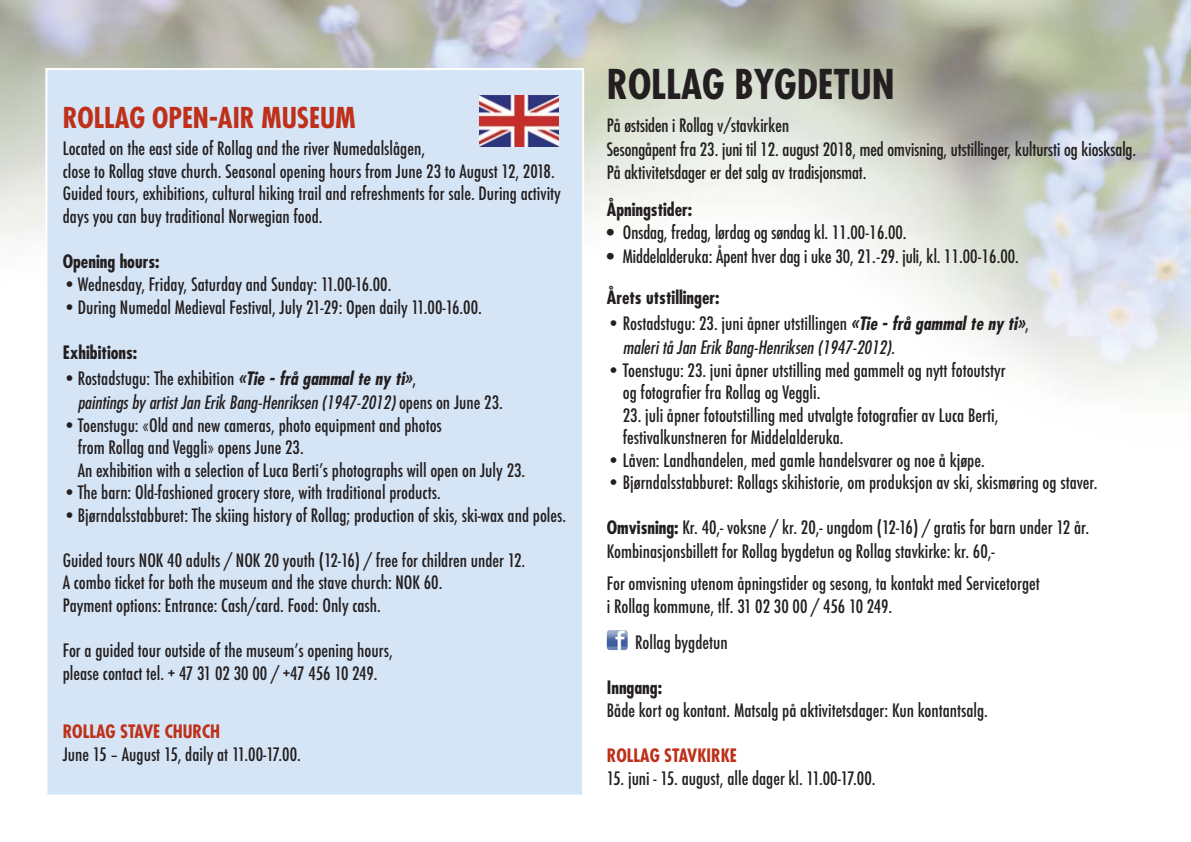
<style>
.page{position:relative;width:1191px;height:842px;background:#fff}
.page>*{position:absolute;margin:0;border:0;box-sizing:border-box;transform-origin:0 0}
.t1{font:700 condensed 40px "Futura";color:#231f20}
.t2{font:700 condensed 28px "Futura";color:#be301a}
.t3{font:500 condensed 18px/22.6px "Futura";color:#231f20}
.t4{font:condensed 18px/23.2px "Futura";color:#231f20}
.t5{font:italic condensed 18px/24.2px "Futura";color:#231f20}
.t6{font:700 condensed 18px "Futura";color:#231f20}
.t7{font:700 condensed 18px "Futura";color:#be301a}
.s1{font-weight:500;font-style:normal}
.s2{font-weight:700}
</style>
<div class="page">
<div style="left:47px;top:70px;width:535px;height:725px;background:#d6e5f6"></div>
<img style="left:479px;top:96px;width:79px;height:51px">
<img style="left:607px;top:630px;width:20px;height:20px;border-radius:3px">
<h2 class="t2" style="left:63px;top:105px;width:294px">ROLLAG OPEN-AIR MUSEUM</h2>
<p class="t3" style="left:63px;top:139px;width:499px">Located on the east side of Rollag and the river Numedalslågen,<br>close to Rollag stave church. Seasonal opening hours from June 23 to August 12, 2018.<br>Guided tours, exhibitions, cultural hiking trail and refreshments for sale. During activity days you can buy traditional Norwegian food.</p>
<p class="t6" style="left:63px;top:253px;width:98px">Opening hours:</p>
<p class="t3" style="left:63px;top:274px;width:330px">•Wednesday, Friday, Saturday and Sunday: 11.00-16.00.</p>
<p class="t3" style="left:63px;top:297px;width:420px">•During Numedal Medieval Festival, July 21-29: Open daily 11.00-16.00.</p>
<p class="t6" style="left:63px;top:344px;width:76px">Exhibitions:</p>
<p class="t5" style="left:78px;top:368px;width:426px;text-indent:-15px"><span class="s1">•Rostadstugu: The exhibition</span> <span class="s2">«Tie - frå gammal te ny ti»</span><span class="s1">,<br></span>paintingsby artistJan Erik Bang-Henriksen (1947-2012) <span class="s1">o p e n s o n J u n e 2 3 .</span></p>
<p class="t3" style="left:78px;top:415px;width:449px;text-indent:-15px">•Toenstugu: «Old and new cameras, photo equipment and photos<br>from Rollag and Veggli» opens June 23.<br>An exhibition with a selection of Luca Berti’s photographs will open on July 23.</p>
<p class="t3" style="left:63px;top:483px;width:379px">•The barn: Old-fashioned grocery store, with traditional products.</p>
<p class="t3" style="left:63px;top:505px;width:505px">•Bjørndalsstabburet: The skiing history of Rollag; production of skis, ski-wax and poles.</p>
<p class="t3" style="left:63px;top:550px;width:464px">Guided tours NOK 40 adults / NOK 20 youth (12-16) / free for children under 12.<br>A combo ticket for both the museum and the stave church: NOK 60.<br>Payment options: Entrance: Cash/card. Food: Only cash.</p>
<p class="t3" style="left:63px;top:640px;width:331px">For a guided tour outside of the museum’s opening hours, please contact tel. + 47 31 02 30 00 / +47 456 10 249.</p>
<p class="t7" style="left:63px;top:723px;width:159px">ROLLAG STAVE CHURCH</p>
<p class="t3" style="left:63px;top:744px;width:240px">June 15 – August 15, daily at 11.00-17.00.</p>
<h1 class="t1" style="left:607px;top:67px;width:289px">ROLLAG BYGDETUN</h1>
<p class="t4" style="left:607px;top:115px;width:531px">På østsiden i Rollag v/stavkirken<br>Sesongåpent fra 23. juni til 12. august 2018, med omvisning, utstillinger, kultursti og kiosksalg.<br>På aktivitetsdager er det salg av tradisjonsmat.</p>
<p class="t6" style="left:607px;top:202px;width:87px">Åpningstider:</p>
<p class="t4" style="left:607px;top:223px;width:301px">• Onsdag, fredag, lørdag og søndag kl. 11.00-16.00.</p>
<p class="t4" style="left:607px;top:246px;width:413px">• Middelalderuka: Åpent hver dag i uke 30, 21.-29. juli, kl. 11.00-16.00.</p>
<p class="t6" style="left:607px;top:289px;width:114px">Årets utstillinger:</p>
<p class="t5" style="left:623px;top:313px;width:407px;text-indent:-16px"><span class="s1">• Rostadstugu: 23. juni åpner utstillingen</span> <span class="s2">«Tie - frå gammal te ny ti»</span><span class="s1">, </span>maleritå Jan Erik Bang-Henriksen (1947-2012).</p>
<p class="t3" style="left:623px;top:360px;width:384px;text-indent:-16px">• Toenstugu: 23. juni åpner utstilling med gammelt og nytt fotoutstyr og fotografier fra Rollag og Veggli.</p>
<p class="t3" style="left:623px;top:405px;width:377px">23. juli åpner fotoutstilling med utvalgte fotografier av Luca Berti, festivalkunstneren for Middelalderuka.</p>
<p class="t3" style="left:607px;top:450px;width:379px">• Låven: Landhandelen, med gamle handelsvarer og noe å kjøpe.</p>
<p class="t3" style="left:607px;top:473px;width:492px">• Bjørndalsstabburet: Rollags skihistorie, om produksjon av ski, skismøring og staver.</p>
<p class="t3" style="left:607px;top:517px;width:484px;line-height:23.2px"><span class="s2">Omvisning:</span> Kr. 40,- voksne / kr. 20,- ungdom (12-16) / gratis for barn under 12 år.<br>Kombinasjonsbillett for Rollag bygdetun og Rollag stavkirke: kr. 60,-</p>
<p class="t3" style="left:607px;top:573px;width:434px">For omvisning utenom åpningstider og sesong, ta kontakt med Servicetorget i Rollag kommune, tlf. 31 02 30 00 / 456 10 249.</p>
<p class="t3" style="left:635px;top:632px;width:94px">Rollag bygdetun</p>
<p class="t6" style="left:607px;top:679px;width:57px">Inngang:</p>
<p class="t3" style="left:607px;top:700px;width:382px">Både kort og kontant. Matsalg på aktivitetsdager: Kun kontantsalg.</p>
<p class="t7" style="left:607px;top:747px;width:132px">ROLLAG STAVKIRKE</p>
<p class="t3" style="left:607px;top:768px;width:270px">15. juni - 15. august, alle dager kl. 11.00-17.00.</p>
</div>
